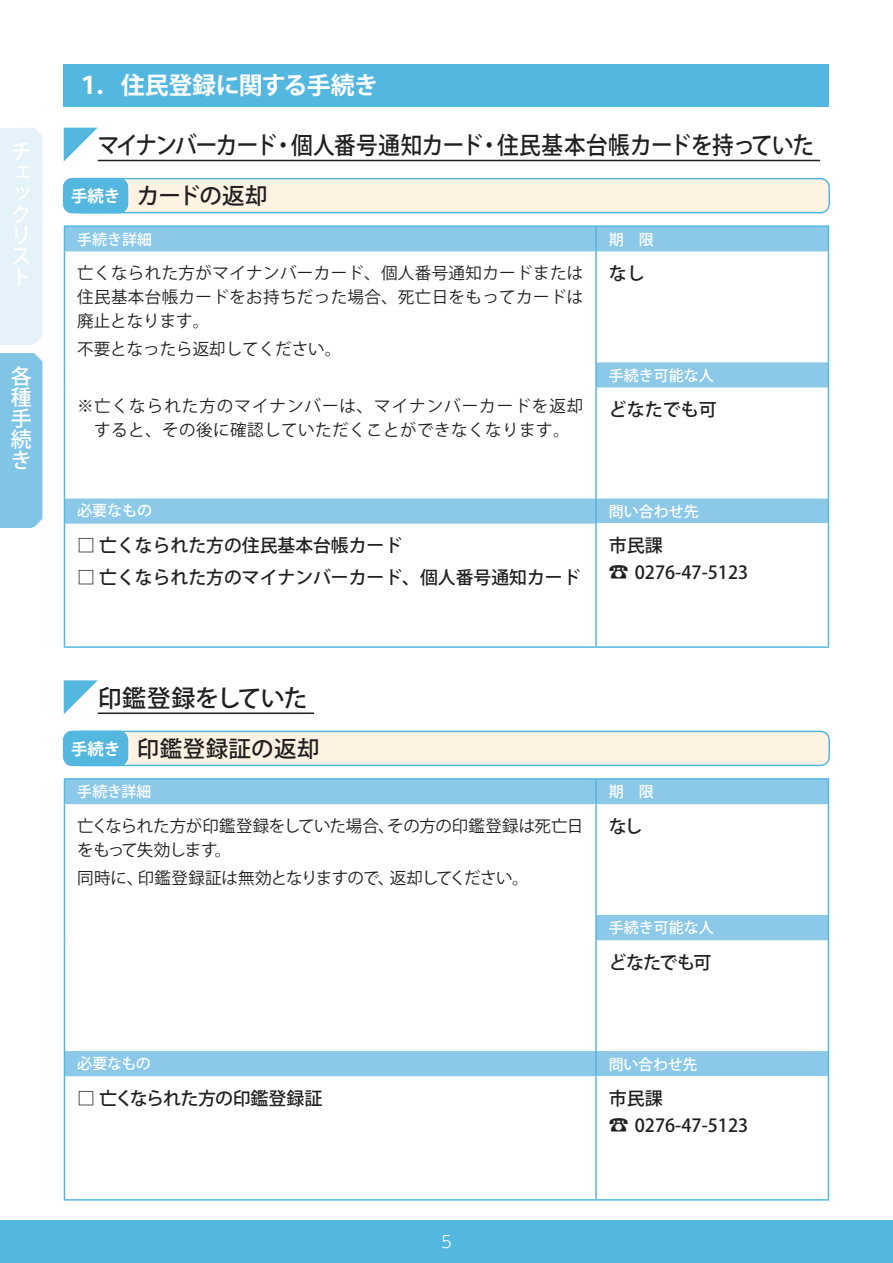
<style>
.page{position:relative;width:893px;height:1263px;background:#fff}
.page>*{position:absolute;margin:0;border:0;box-sizing:border-box;transform-origin:0 0}
.t1{font:24px "Koz Go Pro Medium 90 msp RKSJ H";letter-spacing:-.03em;color:#231f20;scale:.9 1}
.t2{font:24px "Koz Go Pro Bold 90 msp RKSJ H";letter-spacing:-.025em;color:#fff}
.t3{font:24px "Koz Go Pro Medium 90 msp RKSJ H";letter-spacing:-.03em;color:#231f20}
.t4{font:22.5px "Koz Go Pro Medium 90 msp RKSJ H";letter-spacing:.015em;color:#231f20}
.t5{font:21px/21px "Koz Go Pro Medium 90 msp RKSJ H";color:#fff}
.t6{font:18px/27px "Koz Go Pro Medium 90 msp RKSJ H";color:#231f20}
.t7{font:18px "Koz Go Pro Medium 90 msp RKSJ H";letter-spacing:-.03em;color:#231f20}
.t8{font:16.5px/24px "Koz Go Pro Regular 90 msp RKSJ H";letter-spacing:.025em;color:#231f20;text-align:justify}
.t9{font:16.5px/24px "Koz Go Pro Regular 90 msp RKSJ H";letter-spacing:.06em;color:#231f20;text-align:center}
.t10{font:16.5px/24px "Koz Go Pro Regular 90 msp RKSJ H";letter-spacing:-.025em;color:#231f20}
.t11{font:16.5px "Koz Go Pro Regular 90 msp RKSJ H";letter-spacing:-.03em;color:#231f20}
.t12{font:16.5px "Koz Go Pro Regular 90 msp RKSJ H";color:#231f20}
.t13{font:16.5px "UD Shin M Go Pr 6 N Light 90 msp RKSJ H";color:#fff}
.t14{font:15px "Koz Go Pro Medium 90 msp RKSJ H";color:#fff}
.s1{font-family:"Koz Go Pro Bold 90 msp RKSJ H";font-size:16.5px;color:#fff}
.s2{font-size:19.8px}
</style>
<div class="page">
<div style="left:0;top:1220px;width:893px;height:43px;background:#54b7df"></div>
<div style="left:64px;top:64px;width:765px;height:42px;background:#54b7df"></div>
<hr style="left:98px;top:160px;width:722px;height:1px;background:#231f20">
<hr style="left:98px;top:713px;width:216px;height:1px;background:#231f20">
<div style="left:65px;top:227px;width:763px;height:297px;background:#8cc9e8"></div>
<svg style="left:65px;top:252px;width:530px;height:394px"></svg>
<svg style="left:597px;top:252px;width:231px;height:246px"></svg>
<hr style="left:64px;top:252px;width:1px;height:110px;background:#54b7df">
<svg style="left:64px;top:362px;width:1px;height:26px"></svg>
<hr style="left:64px;top:388px;width:1px;height:110px;background:#54b7df">
<svg style="left:64px;top:498px;width:1px;height:26px"></svg>
<hr style="left:64px;top:524px;width:1px;height:122px;background:#54b7df">
<hr style="left:64px;top:646px;width:532px;height:2px;background:#54b7df">
<hr style="left:595px;top:252px;width:2px;height:110px;background:#54b7df">
<hr style="left:828px;top:252px;width:1px;height:110px;background:#54b7df">
<hr style="left:595px;top:362px;width:2px;height:26px;background:#54b7df">
<svg style="left:828px;top:362px;width:1px;height:26px"></svg>
<hr style="left:595px;top:388px;width:2px;height:110px;background:#54b7df">
<hr style="left:828px;top:388px;width:1px;height:110px;background:#54b7df">
<hr style="left:595px;top:498px;width:2px;height:26px;background:#54b7df">
<svg style="left:828px;top:498px;width:1px;height:26px"></svg>
<hr style="left:595px;top:524px;width:2px;height:122px;background:#54b7df">
<hr style="left:828px;top:524px;width:1px;height:122px;background:#54b7df">
<hr style="left:596px;top:646px;width:233px;height:2px;background:#54b7df">
<hr style="left:64px;top:225px;width:532px;height:2px;background:#54b7df">
<svg style="left:64px;top:227px;width:1px;height:25px"></svg>
<hr style="left:596px;top:225px;width:233px;height:2px;background:#54b7df">
<hr style="left:595px;top:227px;width:2px;height:25px;background:#54b7df">
<svg style="left:828px;top:227px;width:1px;height:25px"></svg>
<div style="left:65px;top:780px;width:763px;height:297px;background:#8cc9e8"></div>
<svg style="left:65px;top:804px;width:530px;height:395px"></svg>
<svg style="left:597px;top:804px;width:231px;height:247px"></svg>
<hr style="left:64px;top:804px;width:1px;height:111px;background:#54b7df">
<svg style="left:64px;top:915px;width:1px;height:26px"></svg>
<hr style="left:64px;top:941px;width:1px;height:110px;background:#54b7df">
<svg style="left:64px;top:1051px;width:1px;height:26px"></svg>
<hr style="left:64px;top:1077px;width:1px;height:122px;background:#54b7df">
<hr style="left:64px;top:1199px;width:532px;height:2px;background:#54b7df">
<hr style="left:595px;top:804px;width:2px;height:111px;background:#54b7df">
<hr style="left:828px;top:804px;width:1px;height:111px;background:#54b7df">
<hr style="left:595px;top:915px;width:2px;height:26px;background:#54b7df">
<svg style="left:828px;top:915px;width:1px;height:26px"></svg>
<hr style="left:595px;top:941px;width:2px;height:110px;background:#54b7df">
<hr style="left:828px;top:941px;width:1px;height:110px;background:#54b7df">
<hr style="left:595px;top:1051px;width:2px;height:26px;background:#54b7df">
<svg style="left:828px;top:1051px;width:1px;height:26px"></svg>
<hr style="left:595px;top:1077px;width:2px;height:122px;background:#54b7df">
<hr style="left:828px;top:1077px;width:1px;height:122px;background:#54b7df">
<hr style="left:596px;top:1199px;width:233px;height:2px;background:#54b7df">
<hr style="left:64px;top:778px;width:532px;height:2px;background:#54b7df">
<svg style="left:64px;top:780px;width:1px;height:24px"></svg>
<hr style="left:596px;top:778px;width:233px;height:2px;background:#54b7df">
<hr style="left:595px;top:780px;width:2px;height:24px;background:#54b7df">
<svg style="left:828px;top:780px;width:1px;height:24px"></svg>
<div style="left:72px;top:179px;width:757px;height:34px;background:#fef2e3;border-radius:9px"></div>
<div style="left:71px;top:178px;width:759px;height:35px;border:2px solid #54b7df;border-radius:9px"></div>
<div style="left:64px;top:179px;width:64px;height:34px;background:#54b7df;border-radius:9px"></div>
<div style="left:63px;top:178px;width:65px;height:35px;border:2px solid #54b7df;border-radius:9px"></div>
<div style="left:72px;top:731px;width:757px;height:34px;background:#fef2e3;border-radius:9px"></div>
<div style="left:71px;top:731px;width:759px;height:35px;border:2px solid #54b7df;border-radius:9px"></div>
<div style="left:64px;top:731px;width:64px;height:34px;background:#54b7df;border-radius:9px"></div>
<div style="left:63px;top:731px;width:65px;height:35px;border:2px solid #54b7df;border-radius:9px"></div>
<svg style="left:64px;top:128px;width:34px;height:34px"></svg>
<svg style="left:64px;top:680px;width:34px;height:34px"></svg>
<div style="left:32px;top:128px;width:10px;height:216px;background:#e5f2f9"></div>
<div style="left:0;top:128px;width:32px;height:216px;background:#e5f2f9"></div>
<div style="left:32px;top:353px;width:10px;height:174px;background:#81c5e6"></div>
<div style="left:0;top:353px;width:32px;height:174px;background:#81c5e6"></div>
<p class="t5" style="left:11px;top:143px;width:21px">チェックリスト</p>
<p class="t5" style="left:11px;top:369px;width:22px;text-align:justify">各種手続き</p>
<h1 class="t2" style="left:76px;top:76px;width:303px">１．住民登録に関する手続き</h1>
<h1 class="t1" style="left:98px;top:136px;width:797px">マイナンバーカード・個人番号通知カード・住民基本台帳カードを持っていた</h1>
<p class="t4" style="left:71px;top:187px;width:198px"><span class="s1">手続き</span> カードの返却</p>
<p class="t14" style="left:77px;top:233px;width:76px">手続き詳細</p>
<p class="t14" style="left:609px;top:233px;width:46px">期　限</p>
<p class="t8" style="left:77px;top:263px;width:508px">亡くなられた方がマイナンバーカード、個人番号通知カードまたは住民基本台帳カードをお持ちだった場合、死亡日をもってカードは廃止となります。</p>
<p class="t12" style="left:77px;top:343px;width:265px">不要となったら返却してください。</p>
<p class="t6" style="left:609px;top:262px;width:37px">なし</p>
<p class="t9" style="left:77px;top:396px;width:508px">※亡くなられた方のマイナンバーは、マイナンバーカードを返却すると、その後に確認していただくことができなくなります。</p>
<p class="t14" style="left:609px;top:369px;width:106px">手続き可能な人</p>
<p class="t6" style="left:609px;top:399px;width:109px">どなたでも可</p>
<p class="t14" style="left:77px;top:504px;width:76px">必要なもの</p>
<p class="t14" style="left:609px;top:505px;width:91px">問い合わせ先</p>
<p class="t6" style="left:77px;top:535px;width:326px">□ 亡くなられた方の住民基本台帳カード</p>
<p class="t6" style="left:77px;top:566px;width:505px">□ 亡くなられた方のマイナンバーカード、個人番号通知カード</p>
<p class="t6" style="left:609px;top:535px;width:141px">市民課<br><span class="s2">☎</span> 0276-47-5123</p>
<h1 class="t3" style="left:98px;top:688px;width:211px">印鑑登録をしていた</h1>
<p class="t4" style="left:71px;top:740px;width:250px"><span class="s1">手続き</span> 印鑑登録証の返却</p>
<p class="t14" style="left:77px;top:786px;width:76px">手続き詳細</p>
<p class="t14" style="left:609px;top:786px;width:46px">期　限</p>
<p class="t10" style="left:77px;top:816px;width:507px">亡くなられた方が印鑑登録をしていた場合、その方の印鑑登録は死亡日をもって失効します。</p>
<p class="t11" style="left:77px;top:872px;width:453px">同時に、印鑑登録証は無効となりますので、返却してください。</p>
<p class="t6" style="left:609px;top:815px;width:35px">なし</p>
<p class="t14" style="left:609px;top:922px;width:106px">手続き可能な人</p>
<p class="t6" style="left:609px;top:951px;width:104px">どなたでも可</p>
<p class="t14" style="left:77px;top:1057px;width:75px">必要なもの</p>
<p class="t14" style="left:609px;top:1058px;width:90px">問い合わせ先</p>
<p class="t7" style="left:77px;top:1092px;width:247px">□ 亡くなられた方の印鑑登録証</p>
<p class="t6" style="left:609px;top:1087px;width:141px">市民課<br><span class="s2">☎</span> 0276-47-5123</p>
<p class="t13" style="left:441px;top:1235px;width:12px">5</p>
</div>
